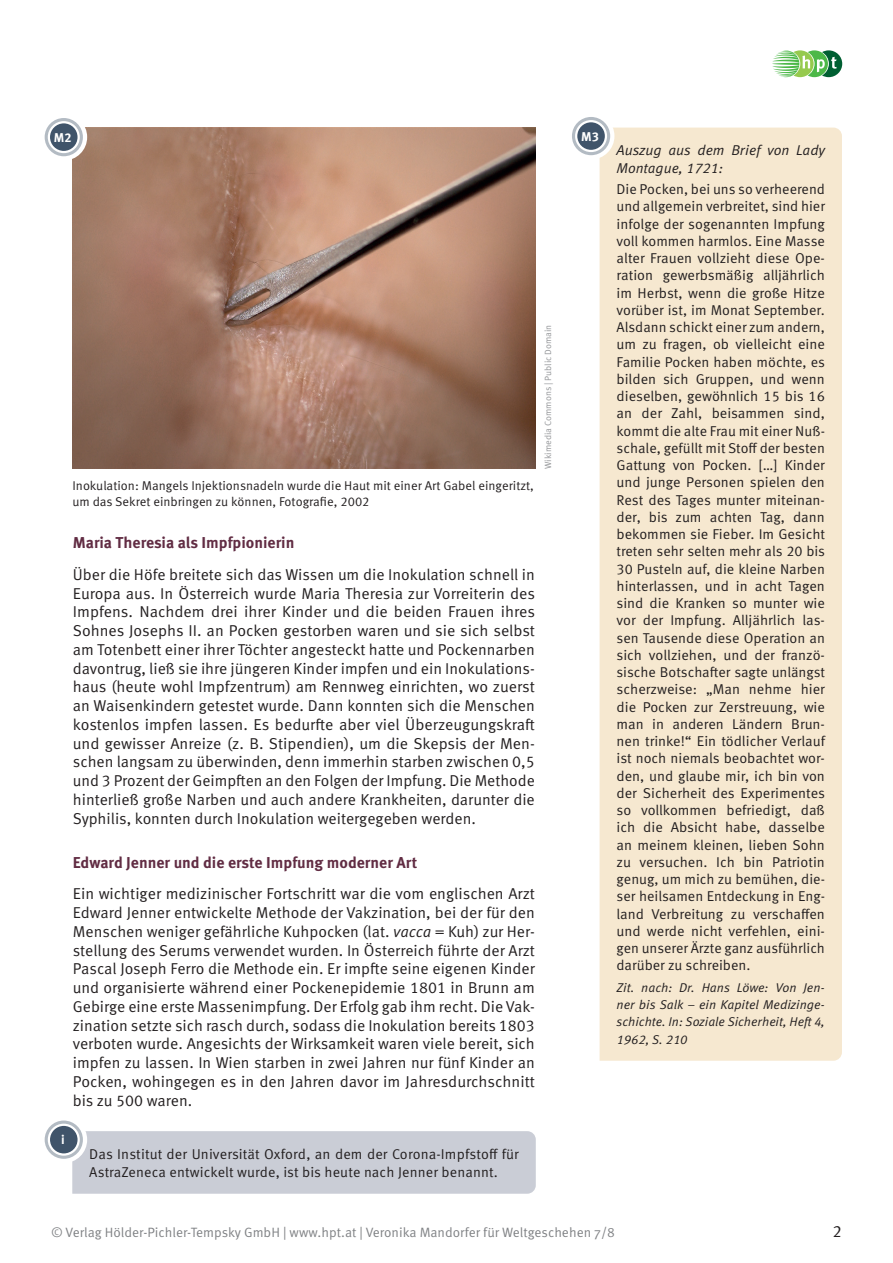
<style>
.page{position:relative;width:893px;height:1263px;background:#fff}
.page>*{position:absolute;margin:0;border:0;box-sizing:border-box;transform-origin:0 0}
.t1{font:16.5px "Meta Pro Norm";color:#231f20}
.Fließtext{font:15.75px/18.8px "Meta Pro Norm";color:#231f20;text-align:justify}
.Head2{font:700 15.75px "Meta Pro";color:#612c43}
.textquelle{font:14.25px/17.2px "Meta Pro Norm";color:#231f20;text-align:justify}
.txt_info_blauehinter{font:14.25px/17.2px "Meta Pro Norm";letter-spacing:.01em;color:#231f20}
.Einleitung_vTextquel{font:14.25px/17.2px "Meta Pro Norm Ita";color:#231f20}
.t2{font:13.5px "Meta Pro Norm";color:#808285}
.Bildunterschrift{font:12.75px/15.8px "Meta Pro Norm";color:#231f20}
.Quellenangabe{font:12.75px/17.2px "Meta Pro Norm Ita";color:#231f20;text-align:justify}
.Icon_Beschriftung{font:700 12.75px "Meta Pro";color:#fff}
.Bildquelle{font:9px "Meta Pro Norm";color:#939598}
.s1{font-family:"Meta Pro Norm Ita"}
</style>
<div class="page">
<svg style="left:772px;top:50px;width:70px;height:27px"></svg>
<div style="left:72px;top:1131px;width:464px;height:63px;background:#cacdd6"></div>
<div style="left:600px;top:128px;width:242px;height:933px;background:#f6e8d0"></div>
<svg style="left:570px;top:115px;width:42px;height:42px"></svg>
<div style="left:568px;top:113px;width:46px;height:46px;border:4px solid #fff;border-radius:50%"></div>
<svg style="left:572px;top:117px;width:38px;height:38px"></svg>
<div style="left:576px;top:121px;width:30px;height:30px;background:#40546a;border-radius:50%"></div>
<div style="left:575px;top:120px;width:32px;height:32px;border:2px solid #fff;border-radius:50%"></div>
<img style="left:72px;top:128px;width:464px;height:341px">
<svg style="left:43px;top:116px;width:42px;height:42px"></svg>
<div style="left:40px;top:114px;width:47px;height:47px;border:4px solid #fff;border-radius:50%"></div>
<svg style="left:45px;top:118px;width:38px;height:38px"></svg>
<div style="left:49px;top:122px;width:30px;height:30px;background:#40546a;border-radius:50%"></div>
<div style="left:48px;top:121px;width:32px;height:32px;border:2px solid #fff;border-radius:50%"></div>
<div style="left:43px;top:1118px;width:42px;height:43px;background:#fff;border-radius:50%"></div>
<div style="left:40px;top:1116px;width:47px;height:47px;border:4px solid #fff;border-radius:50%"></div>
<svg style="left:45px;top:1120px;width:38px;height:39px"></svg>
<div style="left:49px;top:1125px;width:30px;height:29px;background:#40546a;border-radius:50%"></div>
<div style="left:48px;top:1124px;width:32px;height:32px;border:2px solid #fff;border-radius:50%"></div>
<p class="Icon_Beschriftung" style="left:54px;top:128px;width:19px">M2</p>
<p class="Bildunterschrift" style="left:72px;top:477px;width:463px">Inokulation: Mangels Injektionsnadeln wurde die Haut mit einer Art Gabel eingeritzt, um das Sekret einbringen zu können, Fotografie, 2002</p>
<p class="Bildquelle" style="left:541px;top:469px;width:146px;rotate:-90deg">Wikimedia Commons | Public Domain</p>
<p class="Head2" style="left:73px;top:530px;width:223px">Maria Theresia als Impfpionierin</p>
<p class="Fließtext" style="left:73px;top:564px;width:464px">Über die Höfe breitete sich das Wissen um die Inokulation schnell in Europa aus. In Österreich wurde Maria Theresia zur Vorreiterin des Impfens. Nachdem drei ihrer Kinder und die beiden Frauen ihres Sohnes Josephs II. an Pocken gestorben waren und sie sich selbst am Totenbett einer ihrer Töchter angesteckt hatte und Pockennarben davontrug, ließ sie ihre jüngeren Kinder impfen und ein Inokulations&shy;haus (heute wohl Impfzentrum) am Rennweg einrichten, wo zuerst an Waisenkindern getestet wurde. Dann konnten sich die Menschen kostenlos impfen lassen. Es bedurfte aber viel Überzeugungskraft und gewisser Anreize (z. B. Stipendien), um die Skepsis der Men&shy;schen langsam zu überwinden, denn immerhin starben zwischen 0,5 und 3 Prozent der Geimpften an den Folgen der Impfung. Die Methode hinterließ große Narben und auch andere Krankheiten, darunter die Syphilis, konnten durch Inokulation weitergegeben werden.</p>
<p class="Head2" style="left:73px;top:850px;width:346px">Edward Jenner und die erste Impfung moderner Art</p>
<p class="Fließtext" style="left:73px;top:883px;width:464px">Ein wichtiger medizinischer Fortschritt war die vom englischen Arzt Edward Jenner entwickelte Methode der Vakzination, bei der für den Menschen weniger gefährliche Kuhpocken (lat. <span class="s1">vacca</span> = Kuh) zur Her&shy;stellung des Serums verwendet wurden. In Österreich führte der Arzt Pascal Joseph Ferro die Methode ein. Er impfte seine eigenen Kinder und organisierte während einer Pockenepidemie 1801 in Brunn am Gebirge eine erste Massenimpfung. Der Erfolg gab ihm recht. Die Vak&shy;zination setzte sich rasch durch, sodass die Inokulation bereits 1803 verboten wurde. Angesichts der Wirksamkeit waren viele bereit, sich impfen zu lassen. In Wien starben in zwei Jahren nur fünf Kinder an Pocken, wohingegen es in den Jahren davor im Jahresdurchschnitt bis zu 500 waren.</p>
<p class="Icon_Beschriftung" style="left:61px;top:1130px;width:5px">i</p>
<p class="txt_info_blauehinter" style="left:89px;top:1145px;width:431px">Das Institut der Universität Oxford, an dem der Corona-Impfstoff für<br>AstraZeneca entwickelt wurde, ist bis heute nach Jenner benannt.</p>
<p class="Icon_Beschriftung" style="left:581px;top:126px;width:19px">M3</p>
<p class="Einleitung_vTextquel" style="left:617px;top:141px;width:210px">Auszug aus dem Brief von Lady<br>Montague, 1721:</p>
<p class="textquelle" style="left:617px;top:180px;width:210px">Die Pocken, bei uns so verheerend und allgemein verbreitet, sind hier infolge der sogenannten Impfung voll kommen harmlos. Eine Masse alter Frauen vollzieht diese Ope&shy;ration gewerbsmäßig alljährlich im Herbst, wenn die große Hitze vorüber ist, im Monat September.<br>Alsdann schickt einer zum andern, um zu fragen, ob vielleicht eine Familie Pocken haben möchte, es bilden sich Gruppen, und wenn dieselben, gewöhnlich 15 bis 16 an der Zahl, beisammen sind, kommt die alte Frau mit einer Nuß&shy;schale, gefüllt mit Stoff der besten Gattung von Pocken. […] Kinder und junge Personen spielen den Rest des Tages munter miteinan&shy;der, bis zum achten Tag, dann bekommen sie Fieber. Im Gesicht treten sehr selten mehr als 20 bis 30 Pusteln auf, die kleine Narben hinterlassen, und in acht Tagen sind die Kranken so munter wie vor der Impfung. Alljährlich las&shy;sen Tausende diese Operation an sich vollziehen, und der franzö&shy;sische Botschafter sagte unlängst scherzweise: „Man nehme hier die Pocken zur Zerstreuung, wie man in anderen Ländern Brun&shy;nen trinke!“ Ein tödlicher Verlauf ist noch niemals beobachtet wor&shy;den, und glaube mir, ich bin von der Sicherheit des Experimentes so vollkommen befriedigt, daß ich die Absicht habe, dasselbe an meinem kleinen, lieben Sohn zu versuchen. Ich bin Patriotin genug, um mich zu bemühen, die&shy;ser heilsamen Entdeckung in Eng&shy;land Verbreitung zu verschaffen und werde nicht verfehlen, eini&shy;gen unserer Ärzte ganz ausführlich darüber zu schreiben.</p>
<p class="Quellenangabe" style="left:617px;top:978px;width:210px">Zit. nach: Dr. Hans Löwe: Von Jen&shy;ner bis Salk – ein Kapitel Medizinge&shy;schichte. In: Soziale Sicherheit, Heft 4, 1962, S. 210</p>
<p class="t2" style="left:51px;top:1222px;width:566px">© Verlag Hölder-Pichler-Tempsky GmbH | www.hpt.at | Veronika Mandorfer für Weltgeschehen 7/8</p>
<p class="t1" style="left:832px;top:1219px;width:11px">2</p>
</div>
